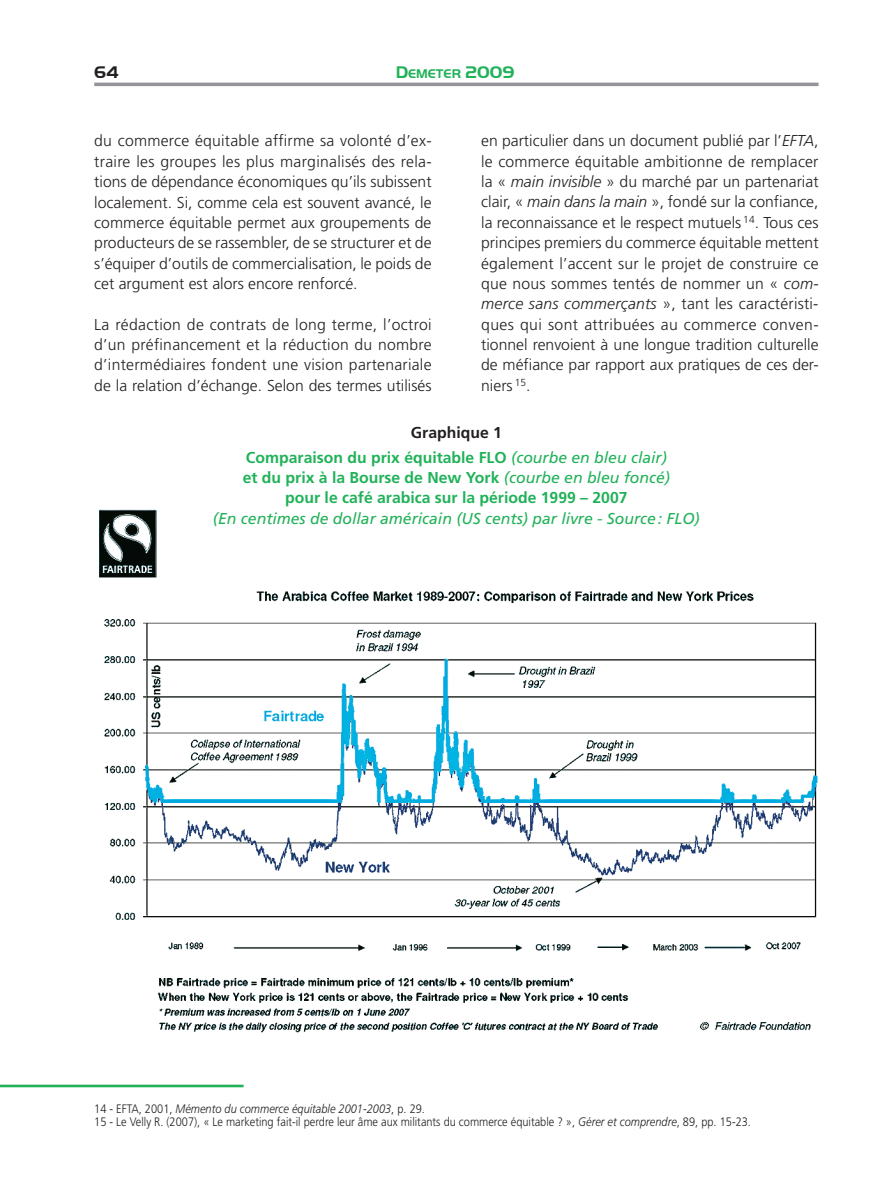
<style>
.page{position:relative;width:893px;height:1191px;background:#fff}
.page>*{position:absolute;margin:0;border:0;box-sizing:border-box;transform-origin:0 0}
.t1{font:700 17.5px "Handel Got D";color:#231f20}
.t2{font:300 15.75px/20.3px "Frutiger";color:#231f20;text-align:justify}
.t3{font:700 15.75px/25px "Frutiger";color:#21b259;text-align:center}
.t4{font:italic 15.75px "Frutiger";color:#21b259}
.t5{font:700 13.12px "Handel Got D";color:#21b259}
.t6{font:300 12.25px/13.1px "Frutiger";color:#231f20;scale:.9 1}
.s1{font-size:17.5px}
.s2{font-style:italic}
.s3{color:#231f20}
.s4{font-weight:400;font-style:italic}
</style>
<div class="page">
<hr style="left:94px;top:83px;width:725px;height:3px;background:#939598">
<img style="left:99px;top:509px;width:719px;height:524px">
<hr style="left:0;top:1084px;width:244px;height:3px;background:#21b259">
<p class="t1" style="left:94px;top:66px;width:26px">64</p>
<p class="t5" style="left:396px;top:69px;width:120px"><span class="s1">D</span>EMETER <span class="s1">2009</span></p>
<p class="t2" style="left:94px;top:132px;width:339px">du commerce équitable affirme sa volonté d’ex&shy;traire les groupes les plus marginalisés des rela&shy;tions de dépendance économiques qu’ils subissent localement. Si, comme cela est souvent avancé, le commerce équitable permet aux groupements de producteurs de se rassembler, de se structurer et de s’équiper d’outils de commercialisation, le poids de cet argument est alors encore renforcé.</p>
<p class="t2" style="left:94px;top:315px;width:339px">La rédaction de contrats de long terme, l’octroi d’un préfinancement et la réduction du nombre d’intermédiaires fondent une vision partenariale de la relation d’échange. Selon des termes utilisés</p>
<p class="t2" style="left:481px;top:132px;width:339px">en particulier dans un document publié par l’<span class="s2">EFTA</span>, le commerce équitable ambitionne de remplacer la « <span class="s2">main invisible</span> » du marché par un partenariat clair, « <span class="s2">main dans la main</span> », fondé sur la confiance, la reconnaissance et le respect mutuels <sup>14</sup>. Tous ces principes premiers du commerce équitable mettent également l’accent sur le projet de construire ce que nous sommes tentés de nommer un « <span class="s2">com&shy;merce sans commerçants</span> », tant les caractéristi&shy;ques qui sont attribuées au commerce conven&shy;tionnel renvoient à une longue tradition culturelle de méfiance par rapport aux pratiques de ces der&shy;niers <sup>15</sup>.</p>
<p class="t3" style="left:246px;top:421px;width:422px"><span class="s3">Graphique 1<br></span>Comparaison du prix équitable FLO <span class="s4">(courbe en bleu clair)</span></p>
<p class="t3" style="left:243px;top:469px;width:429px;line-height:20.1px">et du prix à la Bourse de New York <span class="s4">(courbe en bleu foncé) </span>pour le café arabica sur la période 1999 – 2007</p>
<p class="t4" style="left:213px;top:512px;width:488px">(En centimes de dollar américain (US cents) par livre - Source : FLO)</p>
<p class="t6" style="left:94px;top:1102px;width:731px">14 - EFTA, 2001, <span class="s2">Mémento du commerce équitable 2001-2003</span>, p. 29.<br>15 - Le Velly R. (2007), « Le marketing fait-il perdre leur âme aux militants du commerce équitable ? », <span class="s2">Gérer et comprendre</span>, 89, pp. 15-23.</p>
</div>
